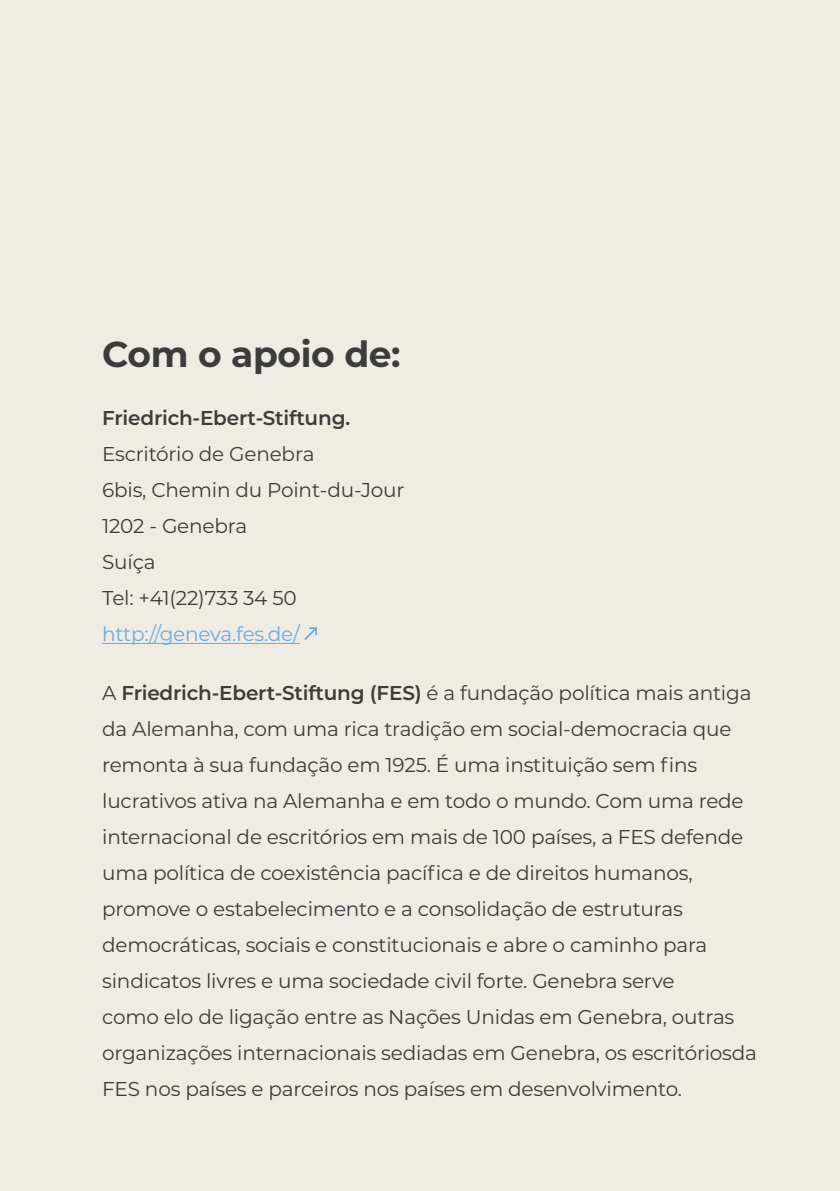
<style>
.page{position:relative;width:840px;height:1191px;background:#fff}
.page>*{position:absolute;margin:0;border:0;box-sizing:border-box;transform-origin:0 0}
.t1{font:700 36px "Montserrat";letter-spacing:-.01em;color:#3c3c3b}
.t2{font:20px/36px "Montserrat";letter-spacing:-.01em;color:#3c3c3b}
.t3{font:600 20px "Montserrat";letter-spacing:-.01em;color:#3c3c3b}
.s1{color:#6eacdd}
.s2{font-family:"TT Norms Pro";font-size:22px;color:#5ea3d9}
.s3{font-weight:600}
</style>
<div class="page">
<div style="left:0;top:0;width:839px;height:1191px;background:#efece4"></div>
<hr style="left:102px;top:643px;width:197px;height:1px;background:#6eacdd">
<h1 class="t1" style="left:102px;top:328px;width:300px">Com o apoio de:</h1>
<p class="t3" style="left:102px;top:404px;width:249px">Friedrich-Ebert-Stiftung.</p>
<p class="t2" style="left:102px;top:435px;width:304px">Escritório de Genebra<br>6bis, Chemin du Point-du-Jour<br>1202 - Genebra<br>Suíça<br>Tel: +41(22)733 34 50 <span class="s1">http://geneva.fes.de/</span><span class="s2">↗</span></p>
<p class="t2" style="left:102px;top:674px;width:656px">A <span class="s3">Friedrich-Ebert-Stiftung (FES)</span> é a fundação política mais antiga da Alemanha, com uma rica tradição em social-democracia que remonta à sua fundação em 1925. É uma instituição sem fins lucrativos ativa na Alemanha e em todo o mundo. Com uma rede internacional de escritórios em mais de 100 países, a FES defende uma política de coexistência pacífica e de direitos humanos, promove o estabelecimento e a consolidação de estruturas democráticas, sociais e constitucionais e abre o caminho para sindicatos livres e uma sociedade civil forte. Genebra serve<br>como elo de ligação entre as Nações Unidas em Genebra, outras organizações internacionais sediadas em Genebra, os escritóriosda FES nos países e parceiros nos países em desenvolvimento.</p>
</div>
